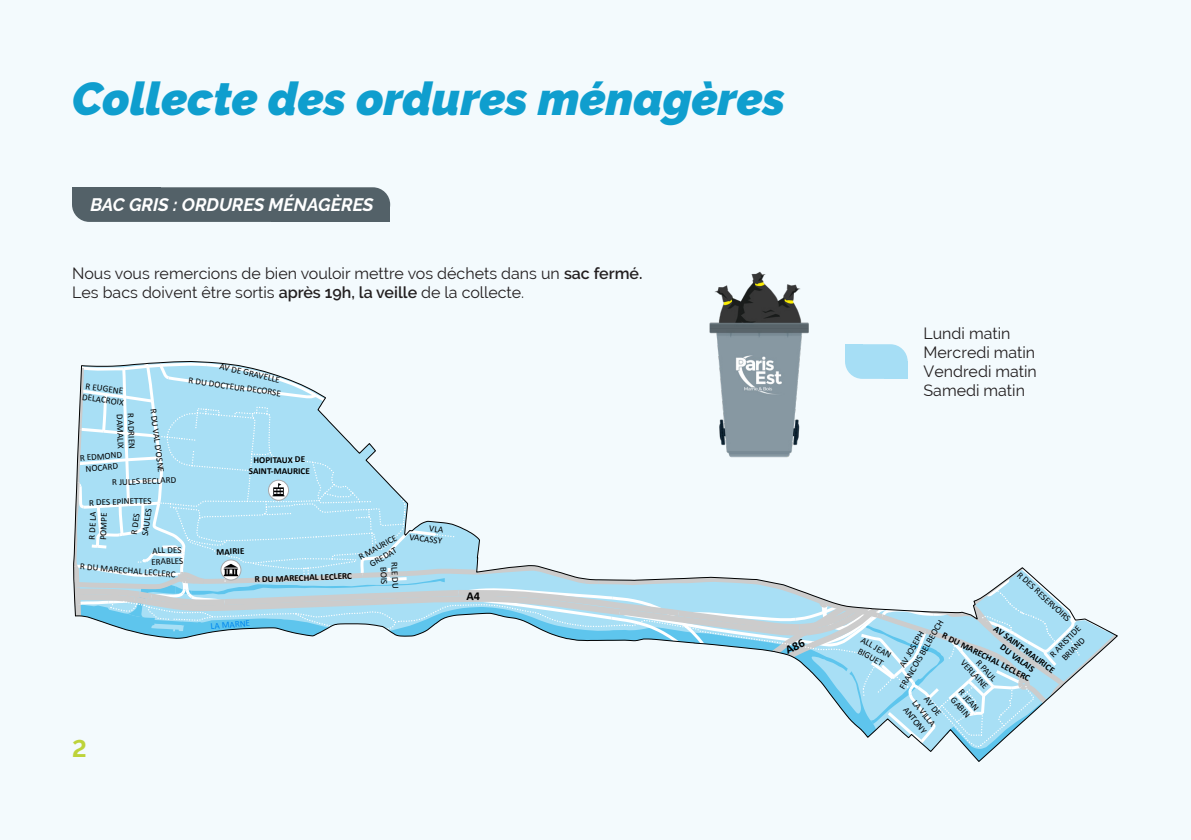
<style>
.page{position:relative;width:1191px;height:840px;background:#fff}
.page>*{position:absolute;margin:0;border:0;box-sizing:border-box;transform-origin:0 0}
.t1{font:italic 900 46px "Raleway";color:#0f9ece}
.t2{font:700 24px "Raleway";color:#bdd33a}
.t3{font:italic 700 18px "Raleway";color:#fff}
.t4{font:16px/19.2px "Raleway";color:#231f20}
.t5{font:9.2px/11.2px "Calibri";color:#000;text-align:center}
.t6{font:700 9.2px/11.2px "Calibri";letter-spacing:-.005em;color:#000;text-align:center}
.t7{font:9.2px "Calibri";color:#0087ed}
.s1{font-weight:600}
</style>
<div class="page">
<div style="left:0;top:0;width:1191px;height:839px;background:#f3fafd"></div>
<div style="left:845px;top:344px;width:62px;height:34px;background:#a6def5;border-radius:17px"></div>
<div style="left:845px;top:344px;width:17px;height:18px;background:#a6def5"></div>
<img style="left:709px;top:271px;width:100px;height:91px">
<div style="left:72px;top:187px;width:318px;height:35px;background:#536168;border-radius:17px"></div>
<div style="left:72px;top:187px;width:88px;height:18px;background:#536168"></div>
<div style="left:271px;top:204px;width:119px;height:18px;background:#536168"></div>
<svg style="left:74px;top:362px;width:1044px;height:400px"></svg>
<p class="t1" style="left:72px;top:72px;width:714px">Collecte des ordures ménagères</p>
<p class="t3" style="left:90px;top:194px;width:285px">BAC GRIS : ORDURES MÉNAGÈRES</p>
<p class="t4" style="left:72px;top:263px;width:572px">Nous vous remercions de bien vouloir mettre vos déchets dans un <span class="s1">sac fermé.</span></p>
<p class="t4" style="left:72px;top:282px;width:454px">Les bacs doivent être sortis <span class="s1">après 19h, la veille</span> de la collecte.</p>
<p class="t5" style="left:85px;top:379px;width:43px;text-align:left;rotate:8deg">R EUGENE<br>DELACROIX</p>
<p class="t5" style="left:159px;top:407px;width:66px;rotate:83deg">R DU VAL D'OSNE</p>
<p class="t5" style="left:126px;top:413px;width:36px;rotate:88deg">DAMALIX</p>
<p class="t5" style="left:137px;top:413px;width:37px;rotate:88deg">R ADRIEN</p>
<p class="t5" style="left:79px;top:452px;width:44px;rotate:-5deg">R EDMOND<br>NOCARD</p>
<p class="t5" style="left:112px;top:476px;width:66px;rotate:-2deg">R JULES BECLARD</p>
<p class="t5" style="left:89px;top:496px;width:64px;rotate:-2deg">R DES EPINETTES</p>
<p class="t5" style="left:221px;top:360px;width:63px;rotate:13deg">AV DE GRAVELLE</p>
<p class="t5" style="left:189px;top:374px;width:95px;rotate:8deg">R DU DOCTEUR DECORSE</p>
<p class="t6" style="left:249px;top:453px;width:63px">HOPITAUX DE<br>SAINT-MAURICE</p>
<p class="t5" style="left:86px;top:539px;width:30px;text-align:left;rotate:-88deg">R DE LA<br>POMPE</p>
<p class="t5" style="left:128px;top:533px;width:29px;text-align:left;rotate:-82deg">R DES<br>SAULES</p>
<p class="t5" style="left:151px;top:544px;width:34px;text-align:left;rotate:-2deg">ALL DES<br>ERABLES</p>
<p class="t5" style="left:81px;top:560px;width:97px;rotate:5deg">R DU MARECHAL LECLERC</p>
<p class="t6" style="left:216px;top:545px;width:29px;rotate:-2deg">MAIRIE</p>
<p class="t5" style="left:356px;top:552px;width:44px;rotate:-30deg">R MAURICE<br>GREDAT</p>
<p class="t5" style="left:400px;top:561px;width:28px;rotate:87deg">RLE DU<br>BOIS</p>
<p class="t6" style="left:255px;top:573px;width:99px;rotate:-2deg">R DU MARECHAL LECLERC</p>
<p class="t5" style="left:411px;top:519px;width:34px;text-align:right;rotate:7deg">VLA<br>VACASSY</p>
<p class="t7" style="left:210px;top:619px;width:41px;rotate:-5deg">LA MARNE</p>
<p class="t2" style="left:72px;top:734px;width:16px">2</p>
<p class="t4" style="left:923px;top:323px;width:88px">Lundi matin</p>
<p class="t4" style="left:923px;top:342px;width:115px">Mercredi matin<br>Vendredi matin</p>
<p class="t4" style="left:923px;top:381px;width:103px">Samedi matin</p>
<p class="t5" style="left:1022px;top:569px;width:70px;rotate:42deg">R DES RESERVOIRS</p>
<p class="t5" style="left:887px;top:679px;width:80px;rotate:-60deg">AV JOSEPH<br>FRANCOIS BELBEOCH</p>
<p class="t6" style="left:998px;top:621px;width:75px;rotate:37deg">AV SAINT-MAURICE<br>DU VALAIS</p>
<p class="t5" style="left:1047px;top:651px;width:42px;rotate:-46deg">R ARISTIDE<br>BRIAND</p>
<p class="t6" style="left:945px;top:628px;width:99px;rotate:27deg">R DU MARECHAL LECLERC</p>
<p class="t5" style="left:864px;top:633px;width:35px;rotate:30deg">ALL JEAN<br>BIGUET</p>
<p class="t5" style="left:975px;top:648px;width:38px;text-align:right;rotate:48deg">R PAUL<br>VERLAINE</p>
<p class="t5" style="left:965px;top:686px;width:27px;text-align:left;rotate:49deg">R JEAN<br>GABIN</p>
<p class="t5" style="left:927px;top:690px;width:33px;rotate:52deg">AV DE<br>LA VILLA<br>ANTONY</p>
</div>
